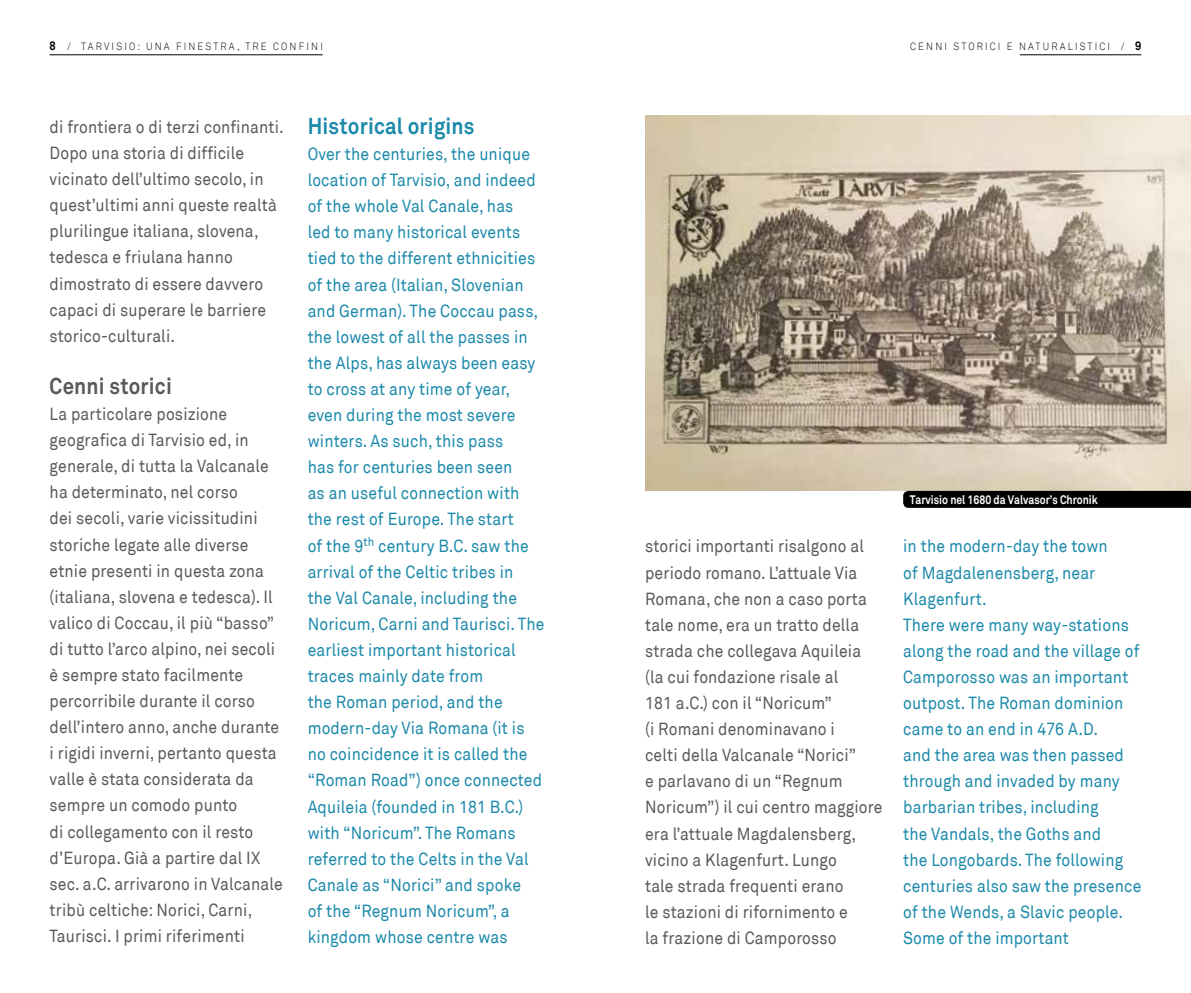
<style>
.page{position:relative;width:1191px;height:993px;background:#fff}
.page>*{position:absolute;margin:0;border:0;box-sizing:border-box;transform-origin:0 0}
.t1{font:700 22.75px "Akkurat";letter-spacing:.01em;color:#1b89aa;scale:.9 1}
.t2{font:700 22.75px "Akkurat";letter-spacing:.01em;color:#58595b;scale:.9 1}
.t3{font:17.5px/26.1px "Akkurat";letter-spacing:.01em;color:#58595b;scale:.9 1}
.t4{font:17.5px/26.1px "Akkurat";letter-spacing:.01em;color:#1b89aa;scale:.9 1}
.t5{font:700 12.25px "Akkurat";color:#fff;scale:.85 1}
.t6{font:300 10.5px "Akkurat";letter-spacing:.23em;color:#000;scale:.9 1}
.s1{font-weight:700;font-size:12.25px}
</style>
<div class="page">
<hr style="left:50px;top:54px;width:272px;height:1px;background:#000">
<hr style="left:1019px;top:54px;width:122px;height:1px;background:#000">
<img style="left:645px;top:116px;width:546px;height:374px">
<div style="left:903px;top:490px;width:288px;height:17px;background:#000"></div>
<p class="t6" style="left:50px;top:40px;width:305px"><span class="s1">8</span> / TARVISIO: UNA FINESTRA, TRE CONFINI</p>
<p class="t3" style="left:50px;top:114px;width:262px">di frontiera o di terzi confinanti.<br>Dopo una storia di difficile vicinato dell’ultimo secolo, in quest’ultimi anni queste realtà plurilingue italiana, slovena, tedesca e friulana hanno dimostrato di essere davvero capaci di superare le barriere storico-culturali.</p>
<h1 class="t2" style="left:50px;top:371px;width:137px">Cenni storici</h1>
<p class="t3" style="left:50px;top:401px;width:261px">La particolare posizione geografica di Tarvisio ed, in generale, di tutta la Valcanale ha determinato, nel corso<br>dei secoli, varie vicissitudini storiche legate alle diverse etnie presenti in questa zona (italiana, slovena e tedesca). Il valico di Coccau, il più “basso” di tutto l’arco alpino, nei secoli è sempre stato facilmente percorribile durante il corso dell’intero anno, anche durante i rigidi inverni, pertanto questa valle è stata considerata da sempre un comodo punto<br>di collegamento con il resto d’Europa. Già a partire dal IX sec. a.C. arrivarono in Valcanale tribù celtiche: Norici, Carni,<br>Taurisci. I primi riferimenti</p>
<h1 class="t1" style="left:308px;top:112px;width:187px">Historical origins</h1>
<p class="t4" style="left:308px;top:141px;width:265px">Over the centuries, the unique location of Tarvisio, and indeed of the whole Val Canale, has<br>led to many historical events tied to the different ethnicities of the area (Italian, Slovenian and German). The Coccau pass, the lowest of all the passes in the Alps, has always been easy to cross at any time of year, even during the most severe winters. As such, this pass<br>has for centuries been seen<br>as an useful connection with the rest of Europe. The start<br>of the 9<sup>th</sup> century B.C. saw the arrival of the Celtic tribes in<br>the Val Canale, including the<br>Noricum, Carni and Taurisci. The earliest important historical traces mainly date from<br>the Roman period, and the modern-day Via Romana (it is no coincidence it is called the “Roman Road”) once connected<br>Aquileia (founded in 181 B.C.) with “Noricum”. The Romans referred to the Celts in the Val<br>Canale as “Norici” and spoke<br>of the “Regnum Noricum”, a kingdom whose centre was</p>
<p class="t6" style="left:910px;top:40px;width:258px">CENNI STORICI E NATURALISTICI / <span class="s1">9</span></p>
<p class="t3" style="left:645px;top:533px;width:265px">storici importanti risalgono al periodo romano. L’attuale Via<br>Romana, che non a caso porta tale nome, era un tratto della strada che collegava Aquileia (la cui fondazione risale al<br>181 a.C.) con il “Noricum”<br>(i Romani denominavano i<br>celti della Valcanale “Norici”<br>e parlavano di un “Regnum<br>Noricum”) il cui centro maggiore era l’attuale Magdalensberg, vicino a Klagenfurt. Lungo<br>tale strada frequenti erano<br>le stazioni di rifornimento e<br>la frazione di Camporosso</p>
<p class="t5" style="left:909px;top:492px;width:223px">Tarvisio nel 1680 da Valvasor’s Chronik</p>
<p class="t4" style="left:903px;top:533px;width:266px">in the modern-day the town<br>of Magdalenensberg, near<br>Klagenfurt.<br>There were many way-stations along the road and the village of<br>Camporosso was an important outpost. The Roman dominion came to an end in 476 A.D.<br>and the area was then passed through and invaded by many barbarian tribes, including<br>the Vandals, the Goths and<br>the Longobards. The following centuries also saw the presence of the Wends, a Slavic people.<br>Some of the important</p>
</div>
